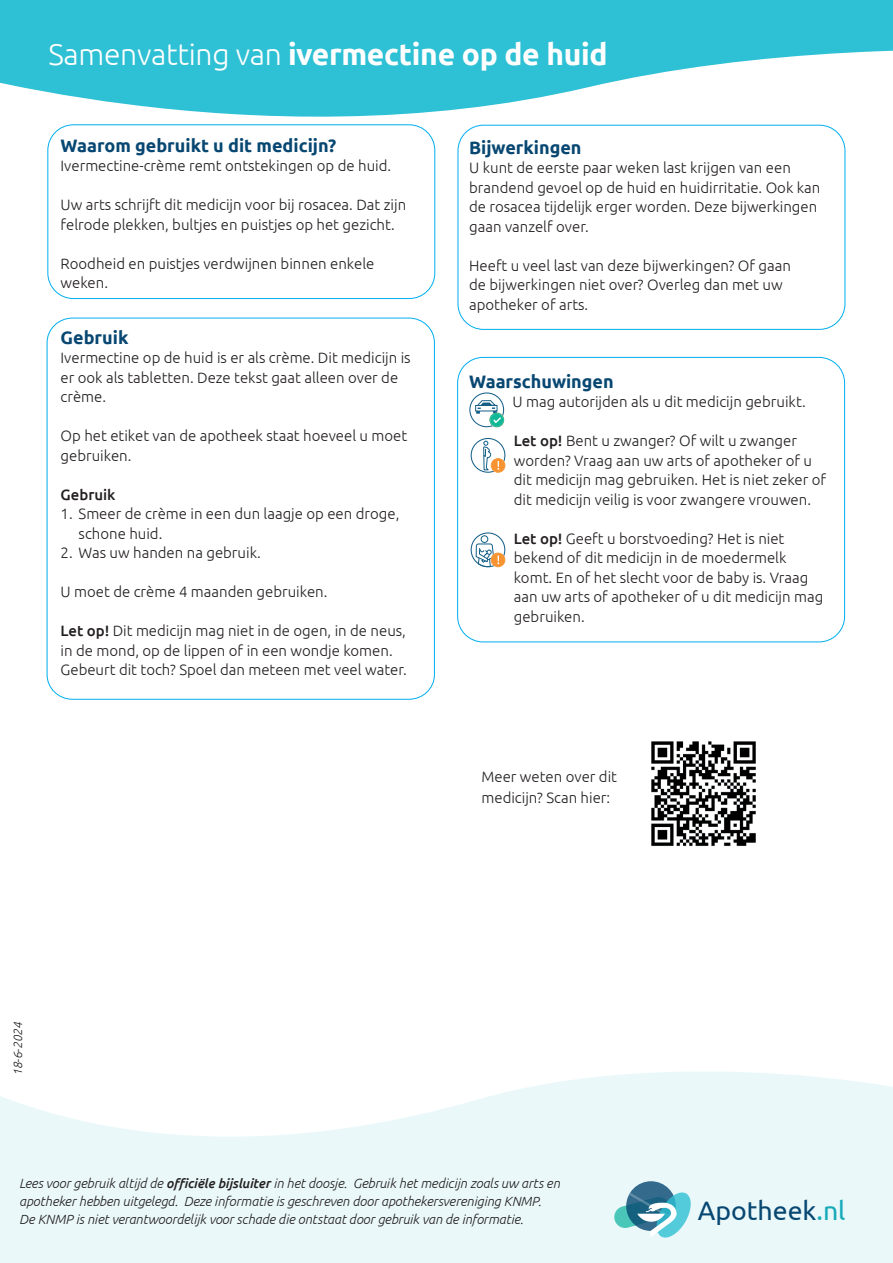
<style>
.page{position:relative;width:893px;height:1263px;background:#fff}
.page>*{position:absolute;margin:0;border:0;box-sizing:border-box;transform-origin:0 0}
.t1{font:700 30px "Ubuntu";letter-spacing:-.01em;color:#fff}
.t2{font:26.7px "Ubuntu";color:#074771}
.t3{font:700 18px "Ubuntu";color:#074772}
.t4{font:300 15px/19.5px "Ubuntu";color:#231f20}
.t5{font:500 15px "Ubuntu";color:#231f20}
.t6{font:italic 300 13.35px/18px "Ubuntu";letter-spacing:-.005em;color:#231f20}
.t7{font:italic 300 12px "Ubuntu";color:#231f20}
.s1{font-weight:300}
.s2{font-weight:500}
.s3{color:#17aab8}
</style>
<div class="page">
<svg style="left:0;top:1071px;width:893px;height:192px;fill:#eaf8fa"></svg>
<svg style="left:0;top:0;width:893px;height:165px;fill:#2ec0d4"></svg>
<svg style="left:626px;top:1181px;width:50px;height:50px"></svg>
<svg style="left:614px;top:1192px;width:77px;height:45px;background:#81becb"></svg>
<div style="left:457px;top:357px;width:388px;height:285px;border:1px solid #00aeef;border-radius:26px"></div>
<div style="left:458px;top:125px;width:387px;height:204px;background:#fff;border-radius:26px"></div>
<div style="left:458px;top:125px;width:387px;height:205px;border:1px solid #00aeef;border-radius:26px"></div>
<div style="left:48px;top:125px;width:387px;height:174px;background:#fff;border-radius:26px"></div>
<div style="left:48px;top:125px;width:387px;height:174px;border:1px solid #00aeef;border-radius:26px"></div>
<svg style="left:469px;top:392px;width:35px;height:35px"></svg>
<svg style="left:471px;top:438px;width:34px;height:35px"></svg>
<svg style="left:471px;top:532px;width:34px;height:35px"></svg>
<img style="left:651px;top:741px;width:105px;height:105px">
<h1 class="t1" style="left:48px;top:36px;width:561px"><span class="s1">Samenvatting van</span> ivermectine op de huid</h1>
<p class="t3" style="left:61px;top:134px;width:277px">Waarom gebruikt u dit medicijn?</p>
<p class="t4" style="left:61px;top:156px;width:332px">Ivermectine-crème remt ontstekingen op de huid.</p>
<p class="t4" style="left:61px;top:195px;width:347px">Uw arts schrijft dit medicijn voor bij rosacea. Dat zijn felrode plekken, bultjes en puistjes op het gezicht.</p>
<p class="t4" style="left:61px;top:253px;width:315px">Roodheid en puistjes verdwijnen binnen enkele weken.</p>
<p class="t3" style="left:61px;top:326px;width:69px">Gebruik</p>
<p class="t4" style="left:61px;top:348px;width:352px">Ivermectine op de huid is er als crème. Dit medicijn is er ook als tabletten. Deze tekst gaat alleen over de crème.</p>
<p class="t4" style="left:61px;top:426px;width:348px">Op het etiket van de apotheek staat hoeveel u moet gebruiken.</p>
<p class="t5" style="left:61px;top:485px;width:56px">Gebruik</p>
<p class="t4" style="left:79px;top:504px;width:322px;text-indent:-18px">1. Smeer de crème in een dun laagje op een droge, schone huid.</p>
<p class="t4" style="left:61px;top:543px;width:202px">2. Was uw handen na gebruik.</p>
<p class="t4" style="left:61px;top:582px;width:268px">U moet de crème 4 maanden gebruiken.</p>
<p class="t4" style="left:61px;top:621px;width:348px"><span class="s2">Let op!</span> Dit medicijn mag niet in de ogen, in de neus, in de mond, op de lippen of in een wondje komen.<br>Gebeurt dit toch? Spoel dan meteen met veel water.</p>
<p class="t3" style="left:469px;top:136px;width:114px">Bijwerkingen</p>
<p class="t4" style="left:469px;top:158px;width:353px">U kunt de eerste paar weken last krijgen van een brandend gevoel op de huid en huidirritatie. Ook kan de rosacea tijdelijk erger worden. Deze bijwerkingen gaan vanzelf over.</p>
<p class="t4" style="left:469px;top:255px;width:323px">Heeft u veel last van deze bijwerkingen? Of gaan de bijwerkingen niet over? Overleg dan met uw apotheker of arts.</p>
<p class="t3" style="left:469px;top:370px;width:146px">Waarschuwingen</p>
<p class="t4" style="left:513px;top:392px;width:295px">U mag autorijden als u dit medicijn gebruikt.</p>
<p class="t4" style="left:514px;top:431px;width:314px"><span class="s2">Let op!</span> Bent u zwanger? Of wilt u zwanger worden? Vraag aan uw arts of apotheker of u dit medicijn mag gebruiken. Het is niet zeker of dit medicijn veilig is voor zwangere vrouwen.</p>
<p class="t4" style="left:514px;top:528px;width:311px"><span class="s2">Let op!</span> Geeft u borstvoeding? Het is niet bekend of dit medicijn in de moedermelk komt. En of het slecht voor de baby is. Vraag aan uw arts of apotheker of u dit medicijn mag gebruiken.</p>
<p class="t4" style="left:481px;top:765px;width:137px;line-height:21px">Meer weten over dit medicijn? Scan hier:</p>
<p class="t7" style="left:11px;top:1076px;width:56px;rotate:-90deg">18-6-2024</p>
<p class="t6" style="left:19px;top:1174px;width:542px">Lees voor gebruik altijd de <span class="s2">officiële bijsluiter</span> in het doosje. Gebruik het medicijn zoals uw arts en apotheker hebben uitgelegd. Deze informatie is geschreven door apothekersvereniging KNMP.<br>De KNMP is niet verantwoordelijk voor schade die ontstaat door gebruik van de informatie.</p>
<h2 class="t2" style="left:698px;top:1194px;width:149px">Apotheek<span class="s3">.nl</span></h2>
</div>
